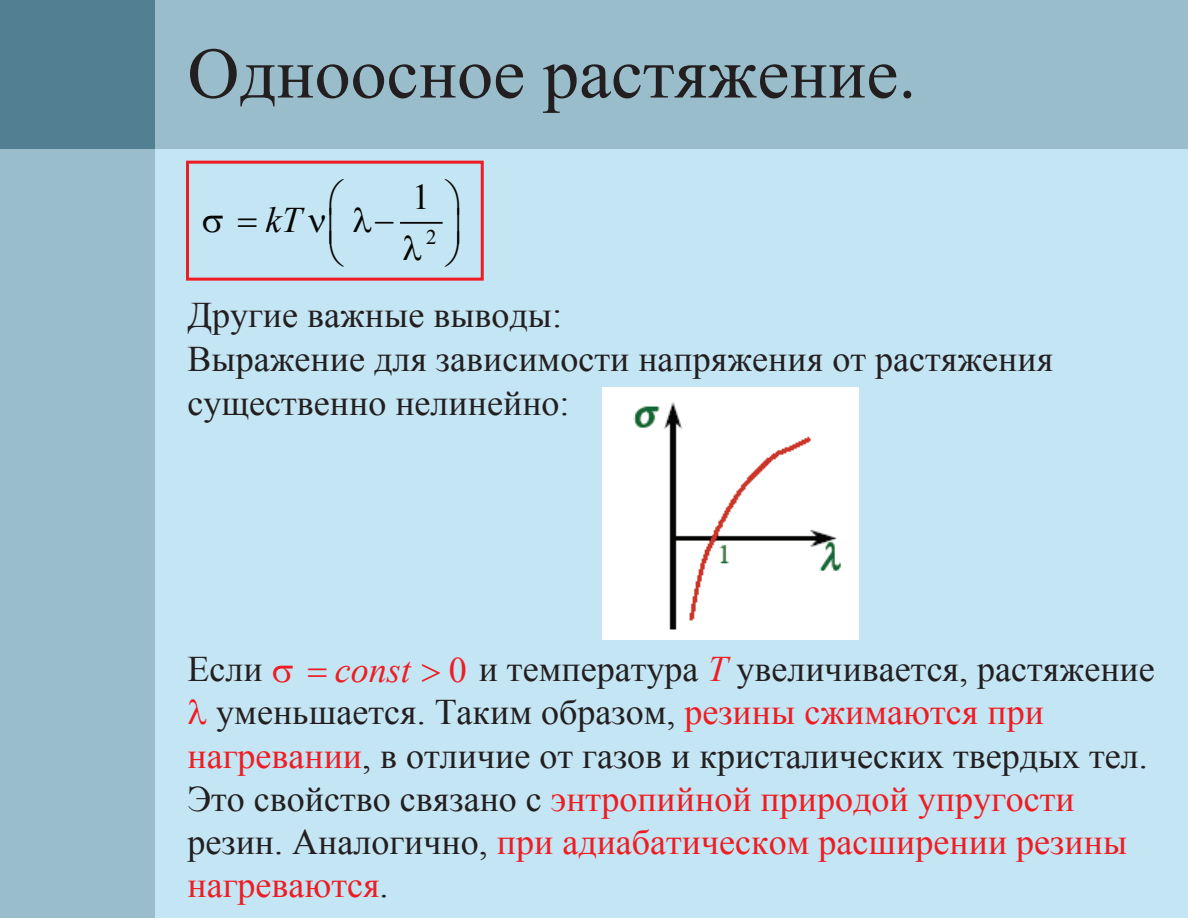
<style>
.page{position:relative;width:1188px;height:918px;background:#c4e5f3}
.page>*{position:absolute;margin:0;border:0;box-sizing:border-box;transform-origin:0 0}
.t1{font:72px "Times New Roman";color:#231f20}
.t2{font:36px/43.7px "Times New Roman";color:#231f20}
.t3{font:36px "Times New Roman";color:#ee1d23}
.t4{font:italic 36px "Times New Roman";color:#050504}
.t5{font:36px "Times New Roman";color:#050504}
.t6{font:20.85px "Times New Roman";color:#050504}
.s1{font-style:italic;color:#ee1d23}
.s2{color:#ee1d23}
.s3{color:#231f20}
</style>
<div class="page">
<div style="left:0;top:0;width:154px;height:918px;background:#9abdcb"></div>
<div style="left:0;top:0;width:1188px;height:148px;background:#9abdcb"></div>
<div style="left:0;top:0;width:154px;height:148px;background:#537f92"></div>
<hr style="left:401px;top:222px;width:41px;height:2px;background:#050504">
<div style="left:186px;top:161px;width:298px;height:120px;border:3px solid #ee1d23"></div>
<div style="left:603px;top:387px;width:256px;height:252px;background:#fff"></div>
<h1 class="t1" style="left:188px;top:25px;width:730px">Одноосное растяжение.</h1>
<p class="t4" style="left:266px;top:195px;width:37px">kT</p>
<p class="t5" style="left:412px;top:173px;width:20px">1</p>
<p class="t6" style="left:426px;top:223px;width:12px">2</p>
<p class="t2" style="left:188px;top:293px;width:867px">Другие важные выводы:<br>Выражение для зависимости напряжения от растяжения существенно нелинейно:</p>
<p class="t2" style="left:188px;top:647px;width:77px">Если</p>
<p class="t2" style="left:335px;top:647px;width:821px"><span class="s1">const</span> <span class="s2">0</span> и температура <span class="s1">T</span> увеличивается, растяжение</p>
<p class="t2" style="left:216px;top:690px;width:829px">уменьшается. Таким образом, <span class="s2">резины сжимаются при</span></p>
<p class="t2" style="left:188px;top:733px;width:962px"><span class="s2">нагревании</span>, в отличие от газов и кристалических твердых тел.</p>
<p class="t3" style="left:188px;top:774px;width:889px"><span class="s3">Это свойство связано с</span> энтропийной природой упругости</p>
<p class="t3" style="left:188px;top:818px;width:941px"><span class="s3">резин. Аналогично,</span> при адиабатическом расширении резины</p>
<p class="t3" style="left:188px;top:861px;width:203px">нагреваются<span class="s3">.</span></p>
</div>
